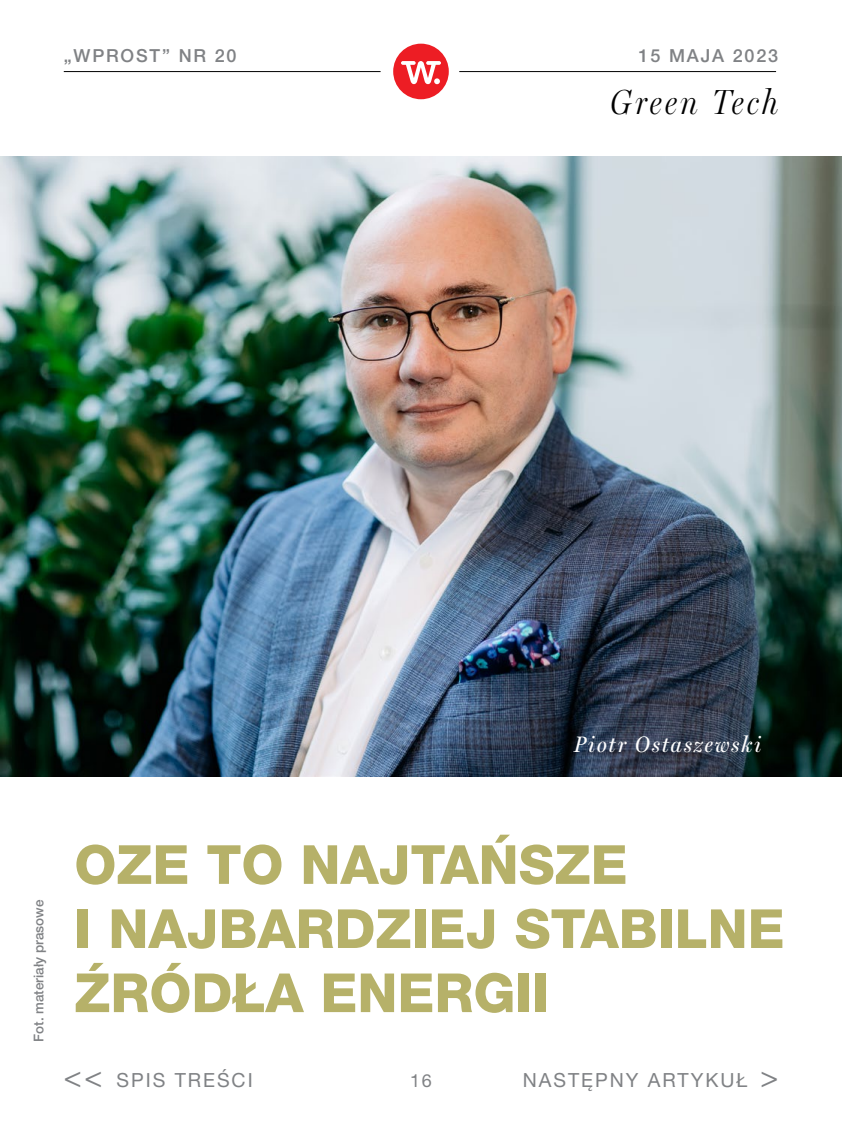
<style>
.page{position:relative;width:842px;height:1127px;background:#fff}
.page>*{position:absolute;margin:0;border:0;box-sizing:border-box;transform-origin:0 0}
.t1{font:800 54px/64.1px "Helvetica Neue LT Pro";color:#b6b169}
.t2{font:italic 300 35.1px "Miller Headline";letter-spacing:.1em;color:#000}
.t3{font:italic 22.5px "Miller Headline";letter-spacing:.1em;color:#fff}
.t4{font:19.5px "Helvetica Neue LT Pro";letter-spacing:.1em;color:#808285}
.t5{font:500 18px "Helvetica Neue LT Pro";letter-spacing:.1em;color:#808285}
.t6{font:18px "Helvetica Neue LT Pro";color:#808285}
.t7{font:500 13.5px "Helvetica Neue LT Pro";color:#808285}
.s1{font-size:29.7px}
</style>
<div class="page">
<img style="left:0;top:157px;width:842px;height:620px">
<hr style="left:64px;top:71px;width:317px;height:1px;background:#000">
<hr style="left:459px;top:71px;width:317px;height:1px;background:#000">
<svg style="left:393px;top:44px;width:56px;height:55px"></svg>
<p class="t5" style="left:64px;top:44px;width:174px">„WPROST” NR 20</p>
<p class="t5" style="left:639px;top:44px;width:141px">15 MAJA 2023</p>
<p class="t2" style="left:610px;top:80px;width:169px">Green Tech</p>
<p class="t3" style="left:574px;top:730px;width:188px">Piotr Ostaszewski</p>
<p class="t7" style="left:31px;top:1042px;width:144px;rotate:-90deg">Fot. materiały prasowe</p>
<p class="t1" style="left:74px;top:832px;width:712px">OZE TO NAJTAŃSZE<br>I NAJBARDZIEJ STABILNE<br>ŹRÓDŁA ENERGII</p>
<p class="t4" style="left:64px;top:1069px;width:190px"><span class="s1">&lt;&lt;</span> SPIS TREŚCI</p>
<p class="t4" style="left:523px;top:1069px;width:257px">NASTĘPNY ARTYKUŁ <span class="s1">&gt;</span></p>
<p class="t6" style="left:410px;top:1070px;width:23px">16</p>
</div>
